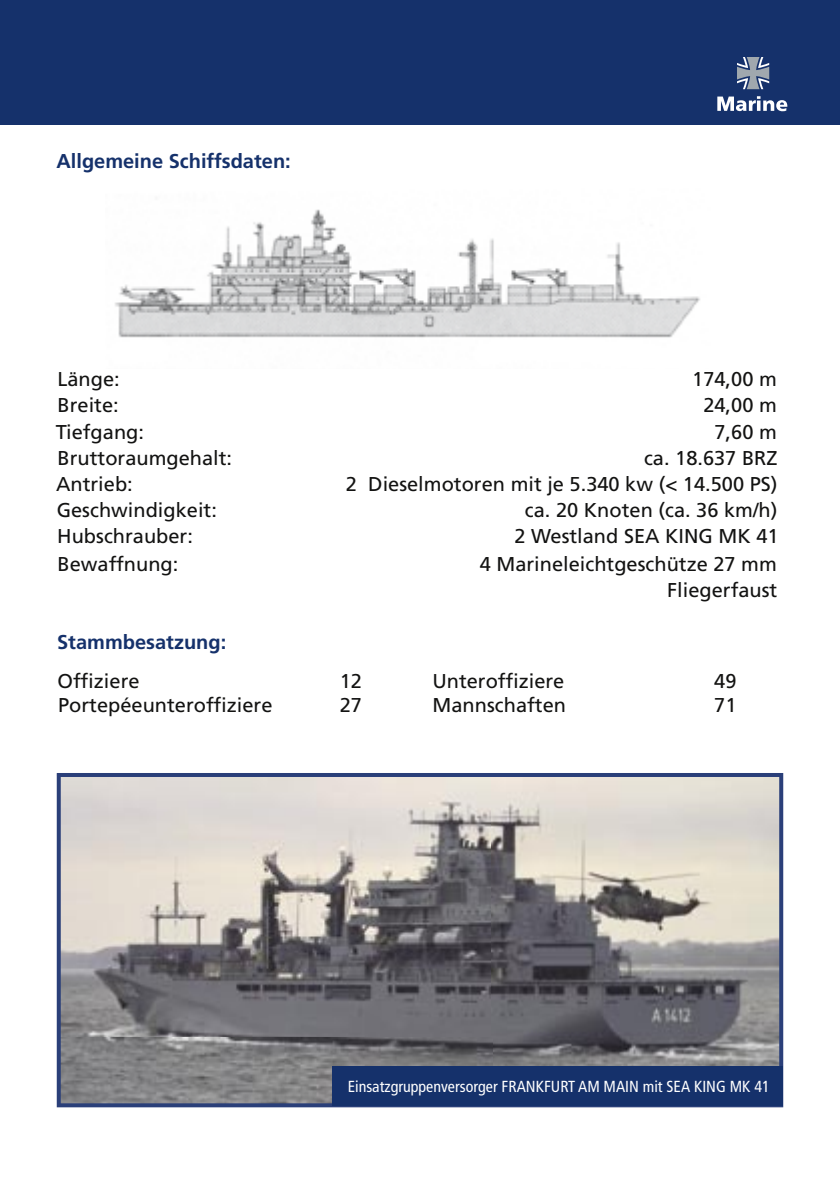
<style>
.page{position:relative;width:840px;height:1191px;background:#fff}
.page>*{position:absolute;margin:0;border:0;box-sizing:border-box;transform-origin:0 0}
.t1{font:20px/26px "Frutiger LT Std";color:#131312;text-align:right}
.t2{font:700 20px "Frutiger LT Std";color:#15316b}
.t3{font:condensed 16px "Frutiger LT Std";color:#fff}
</style>
<div class="page">
<div style="left:0;top:0;width:839px;height:125px;background:#15316b"></div>
<svg style="left:737px;top:57px;width:31px;height:32px"></svg>
<svg style="left:717px;top:96px;width:69px;height:15px"></svg>
<img style="left:115px;top:209px;width:585px;height:129px">
<svg style="left:57px;top:773px;width:725px;height:334px"></svg>
<div style="left:332px;top:1066px;width:450px;height:40px;background:#15316b"></div>
<p class="t2" style="left:56px;top:149px;width:236px">Allgemeine Schiffsdaten:</p>
<p class="t1" style="left:57px;top:366px;width:64px">Länge:</p>
<p class="t1" style="left:691px;top:366px;width:86px">174,00 m</p>
<p class="t1" style="left:57px;top:392px;width:63px">Breite:</p>
<p class="t1" style="left:703px;top:392px;width:75px">24,00 m</p>
<p class="t1" style="left:56px;top:418px;width:90px">Tiefgang:</p>
<p class="t1" style="left:714px;top:418px;width:64px">7,60 m</p>
<p class="t1" style="left:57px;top:444px;width:176px">Bruttoraumgehalt:</p>
<p class="t1" style="left:643px;top:444px;width:135px">ca. 18.637 BRZ</p>
<p class="t1" style="left:56px;top:470px;width:78px">Antrieb:</p>
<p class="t1" style="left:346px;top:470px;width:433px">2 Dieselmotoren mit je 5.340 kw (&lt; 14.500 PS)</p>
<p class="t1" style="left:57px;top:496px;width:162px">Geschwindigkeit:</p>
<p class="t1" style="left:524px;top:496px;width:254px">ca. 20 Knoten (ca. 36 km/h)</p>
<p class="t1" style="left:57px;top:522px;width:137px">Hubschrauber:</p>
<p class="t1" style="left:514px;top:522px;width:265px">2 Westland SEA KING MK 41</p>
<p class="t1" style="left:57px;top:550px;width:122px">Bewaffnung:</p>
<p class="t1" style="left:479px;top:550px;width:299px">4 Marineleichtgeschütze 27 mm<br>Fliegerfaust</p>
<p class="t2" style="left:57px;top:630px;width:170px">Stammbesatzung:</p>
<p class="t1" style="left:58px;top:668px;width:83px">Offiziere</p>
<p class="t1" style="left:339px;top:668px;width:24px">12</p>
<p class="t1" style="left:58px;top:692px;width:216px">Portepéeunteroffiziere</p>
<p class="t1" style="left:339px;top:692px;width:24px">27</p>
<p class="t1" style="left:432px;top:668px;width:133px">Unteroffiziere</p>
<p class="t1" style="left:714px;top:668px;width:24px">49</p>
<p class="t1" style="left:432px;top:692px;width:135px">Mannschaften</p>
<p class="t1" style="left:714px;top:692px;width:24px">71</p>
<p class="t3" style="left:347px;top:1077px;width:423px">Einsatzgruppenversorger FRANKFURT AM MAIN mit SEA KING MK 41</p>
</div>
